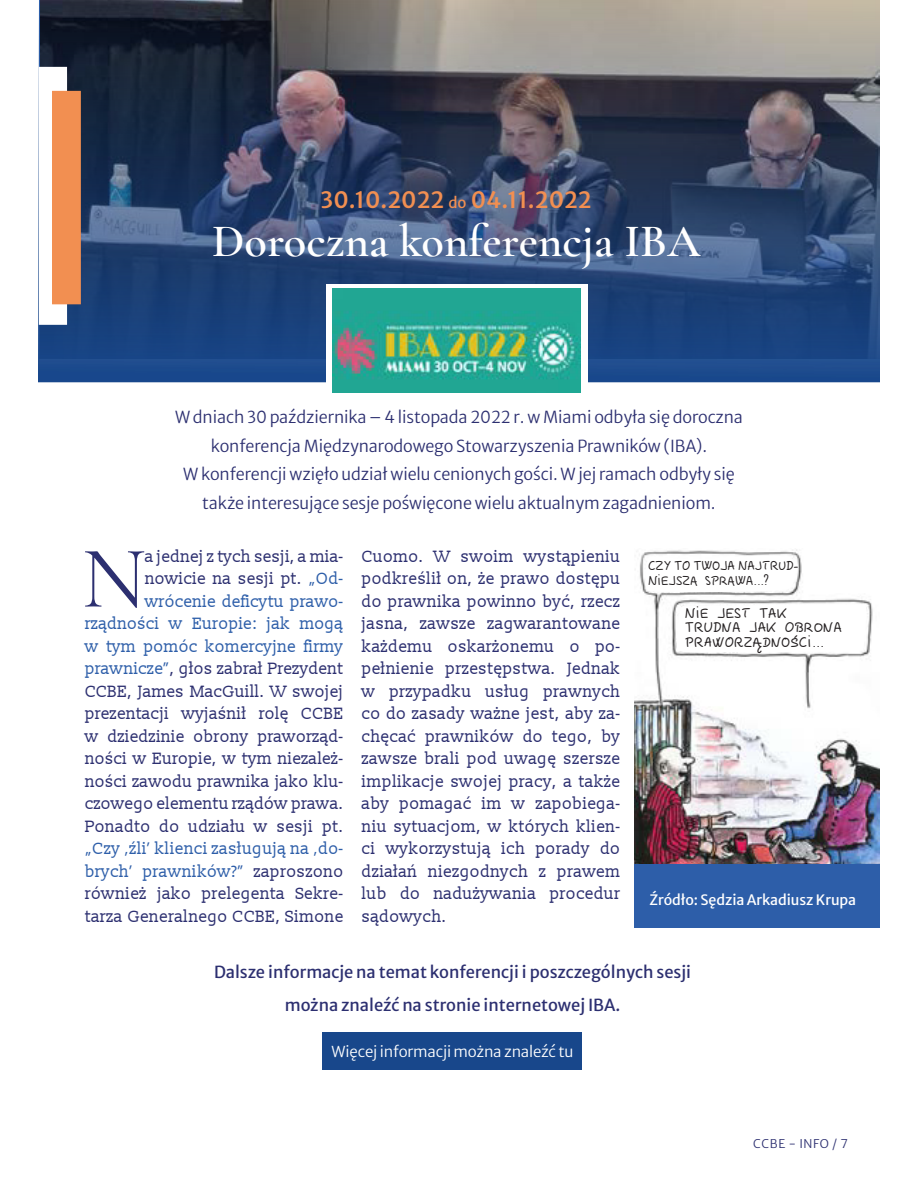
<style>
.page{position:relative;width:918px;height:1188px;background:#fff}
.page>*{position:absolute;margin:0;border:0;box-sizing:border-box;transform-origin:0 0}
.t1{font:88.5px "Cormorant Garamond";color:#2c2f70}
.t2{font:600 46.5px "Cormorant Garamond";color:#fff}
.t3{font:500 22.5px "Merriweather Sans";color:#f28f51}
.t4{font:18px/14.2px "Pecita";color:#231f20}
.t5{font:16.5px/22.5px "Slabo 13 px";letter-spacing:-.01em;color:#2c2f70;text-align:justify}
.t6{font:300 16.5px/28.5px "Merriweather Sans";letter-spacing:-.005em;color:#2c2f70;text-align:center}
.t7{font:16.5px/33px "Merriweather Sans";color:#2c2f70;text-align:center}
.t8{font:16.5px/15px "Pecita";letter-spacing:-.015em;color:#231f20}
.t9{font:300 15px "Merriweather Sans";letter-spacing:-.01em;color:#fff}
.t10{font:14.25px "Merriweather Sans";letter-spacing:-.005em;color:#fff}
.t11{font:300 12px "Merriweather Sans";letter-spacing:.05em;color:#2c2f70}
.s1{font-weight:400;font-size:15px}
.s2{color:#2d5ea9}
</style>
<div class="page">
<img style="left:39px;top:0;width:840px;height:928px">
<div style="left:40px;top:68px;width:26px;height:256px;background:#fff"></div>
<div style="left:53px;top:92px;width:27px;height:212px;background:#f28f51"></div>
<div style="left:52px;top:91px;width:29px;height:213px;border:1px solid #f28f51"></div>
<img style="left:634px;top:548px;width:245px;height:316px">
<svg style="left:326px;top:284px;width:261px;height:109px"></svg>
<img style="left:333px;top:289px;width:248px;height:104px">
<div style="left:634px;top:864px;width:245px;height:63px;background:#2d5ea9"></div>
<div style="left:322px;top:1032px;width:260px;height:38px;background:#18478b"></div>
<svg style="left:644px;top:545px;width:153px;height:48px"></svg>
<svg style="left:676px;top:604px;width:192px;height:50px"></svg>
<h3 class="t3" style="left:321px;top:180px;width:273px">30.10.2022 <span class="s1">do</span> 04.11.2022</h3>
<h2 class="t2" style="left:212px;top:213px;width:490px">Doroczna konferencja IBA</h2>
<p class="t6" style="left:175px;top:401px;width:569px">W dniach 30 października – 4 listopada 2022 r. w Miami odbyła się doroczna konferencja Międzynarodowego Stowarzyszenia Prawników (IBA).<br>W konferencji wzięło udział wielu cenionych gości. W jej ramach odbyły się także interesujące sesje poświęcone wielu aktualnym zagadnieniom.</p>
<p class="t5" style="left:85px;top:544px;width:260px;text-align:right">a jednej z tych sesji, a mia&shy;nowicie na sesji pt. <span class="s2">„Od&shy;wrócenie deficytu prawo&shy;rządności w Europie: jak mogą w tym pomóc komercyjne firmy prawnicze”</span>, głos zabrał Prezydent<br>CCBE, James MacGuill. W swojej prezentacji wyjaśnił rolę CCBE w dziedzinie obrony praworząd&shy;ności w Europie, w tym niezależ&shy;ności zawodu prawnika jako klu&shy;czowego elementu rządów prawa.<br>Ponadto do udziału w sesji pt.</p>
<p class="t5" style="left:85px;top:837px;width:260px"><span class="s2">„Czy ‚źli’ klienci zasługują na ‚do&shy;brych’ prawników?”</span> zaproszono również jako prelegenta Sekre&shy;tarza Generalnego CCBE, Simone</p>
<h1 class="t1" style="left:82px;top:525px;width:66px">N</h1>
<p class="t5" style="left:362px;top:544px;width:260px">Cuomo. W swoim wystąpieniu podkreślił on, że prawo dostępu do prawnika powinno być, rzecz jasna, zawsze zagwarantowane każdemu oskarżonemu o po&shy;pełnienie przestępstwa. Jednak w przypadku usług prawnych co do zasady ważne jest, aby za&shy;chęcać prawników do tego, by zawsze brali pod uwagę szersze implikacje swojej pracy, a także aby pomagać im w zapobiega&shy;niu sytuacjom, w których klien&shy;ci wykorzystują ich porady do działań niezgodnych z prawem lub do nadużywania procedur sądowych.</p>
<p class="t8" style="left:648px;top:560px;width:152px">CZY TO TWOJA NAJTRUD-<br>NIEJSZA SPRAWA...?</p>
<p class="t4" style="left:685px;top:608px;width:159px">NIE JEST TAK<br>TRUDNA JAK OBRONA<br>PRAWORZĄDNOŚCI...</p>
<p class="t10" style="left:649px;top:887px;width:208px">Źródło: Sędzia Arkadiusz Krupa</p>
<p class="t7" style="left:214px;top:954px;width:479px">Dalsze informacje na temat konferencji i poszczególnych sesji można znaleźć na stronie internetowej IBA.</p>
<p class="t9" style="left:332px;top:1038px;width:243px">Więcej informacji można znaleźć tu</p>
<p class="t11" style="left:753px;top:1133px;width:96px">CCBE - INFO / 7</p>
</div>
